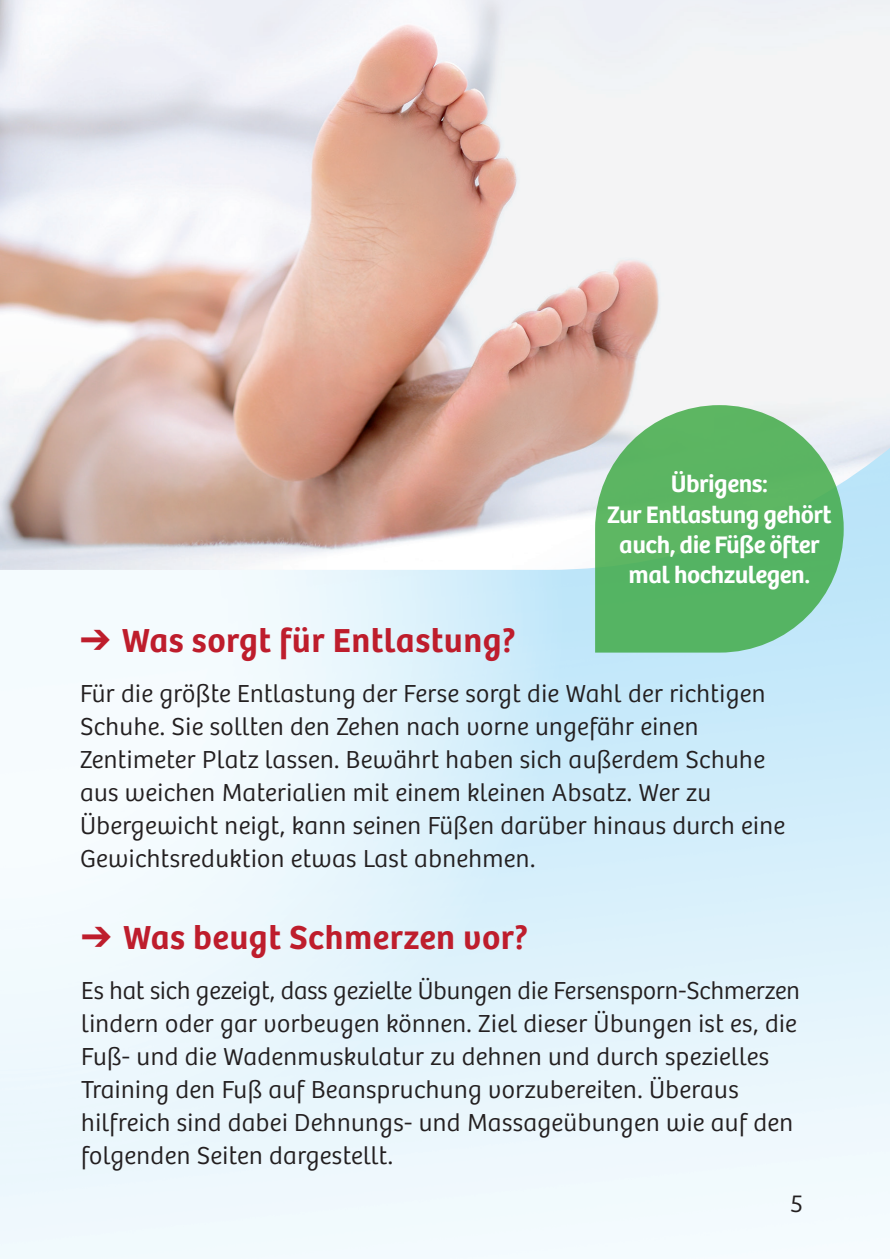
<style>
.page{position:relative;width:890px;height:1259px;background:#fff}
.page>*{position:absolute;margin:0;border:0;box-sizing:border-box;transform-origin:0 0}
.t1{font:600 34.5px "Bree";letter-spacing:.015em;color:#be1d2c}
.t2{font:300 25.5px/33px "Bree";letter-spacing:.015em;color:#231f20}
.t3{font:600 24.9px/30.3px "Bree";letter-spacing:-.02em;color:#fff;text-align:center}
</style>
<div class="page">
<img style="left:0;top:0;width:890px;height:570px">
<svg style="left:0;top:272px;width:327px;height:298px;background:#d9bdb3"></svg>
<svg style="left:595px;top:405px;width:248px;height:247px;background:#6dbc78"></svg>
<svg style="left:81px;top:630px;width:29px;height:20px"></svg>
<svg style="left:82px;top:927px;width:29px;height:20px"></svg>
<p class="t3" style="left:607px;top:469px;width:226px">Übrigens:<br>Zur Entlastung gehört auch, die Füße öfter mal hochzulegen.</p>
<h1 class="t1" style="left:122px;top:620px;width:396px">Was sorgt für Entlastung?</h1>
<p class="t2" style="left:80px;top:677px;width:706px">Für die größte Entlastung der Ferse sorgt die Wahl der richtigen Schuhe. Sie sollten den Zehen nach vorne ungefähr einen Zentimeter Platz lassen. Bewährt haben sich außerdem Schuhe aus weichen Materialien mit einem kleinen Absatz. Wer zu Übergewicht neigt, kann seinen Füßen darüber hinaus durch eine Gewichtsreduktion etwas Last abnehmen.</p>
<h1 class="t1" style="left:123px;top:917px;width:407px">Was beugt Schmerzen vor?</h1>
<p class="t2" style="left:81px;top:974px;width:720px">Es hat sich gezeigt, dass gezielte Übungen die Fersensporn-Schmerzen lindern oder gar vorbeugen können. Ziel dieser Übungen ist es, die Fuß- und die Wadenmuskulatur zu dehnen und durch spezielles Training den Fuß auf Beanspruchung vorzubereiten. Überaus hilfreich sind dabei Dehnungs- und Massageübungen wie auf den folgenden Seiten dargestellt.</p>
<p class="t2" style="left:790px;top:1188px;width:14px">5</p>
</div>
